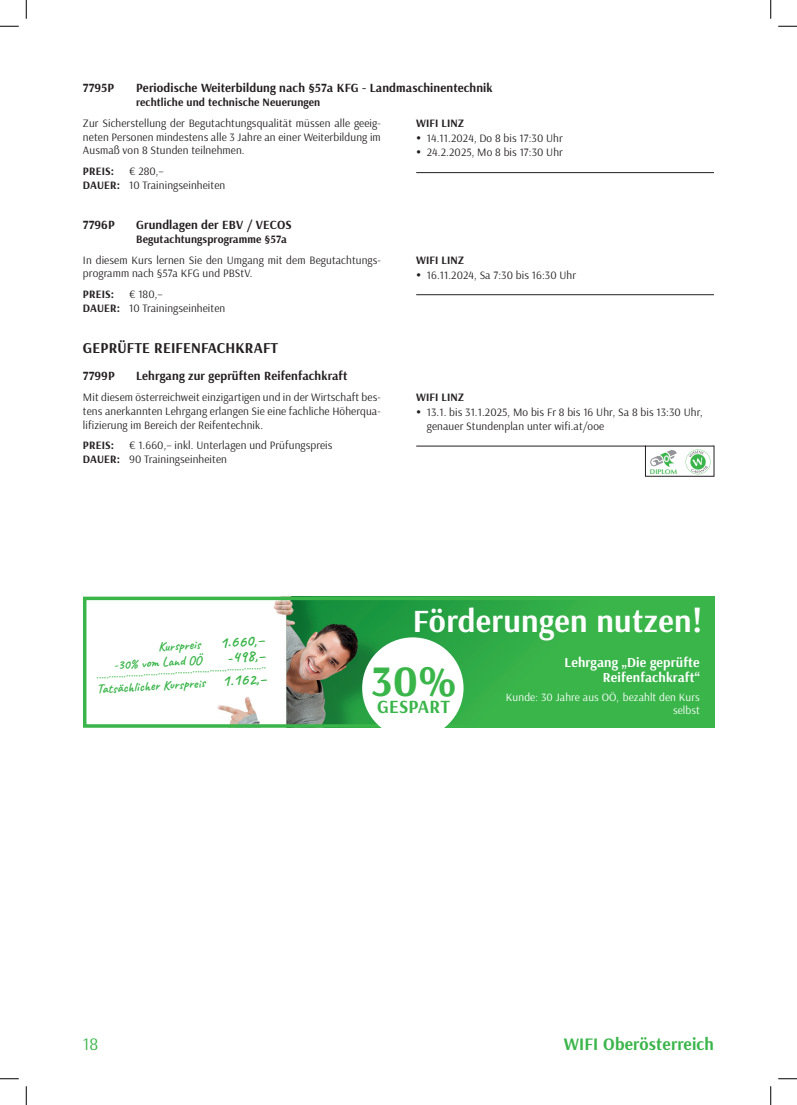
<style>
.page{position:relative;width:797px;height:1105px;background:#fff}
.page>*{position:absolute;margin:0;border:0;box-sizing:border-box;transform-origin:0 0}
.t1{font:700 43.75px "Arsenal";color:#3ab54a}
.t2{font:700 32.5px "Arsenal";letter-spacing:.01em;color:#fff}
.t3{font:700 18.75px "Arsenal";letter-spacing:.01em;color:#3ab54a}
.t4{font:700 17.5px "Arsenal";letter-spacing:.01em;color:#3ab54a}
.t5{font:17.5px "Arsenal";color:#3ab54a}
.t6{font:16.25px "Caveat";color:#3ab54a}
.SLE_Subline_12{font:700 15px "Arsenal";letter-spacing:.01em;color:#231f20}
.t7{font:700 13.75px/15px "Arsenal";letter-spacing:.01em;color:#fff;text-align:right}
.t8{font:13.12px/15.6px "Caveat";color:#3ab54a}
.Kurstitel_10_11{font:700 12.5px "Arsenal";letter-spacing:.01em;color:#231f20}
.Kurstext_9_11pt{font:11.25px/13.8px "Arsenal";letter-spacing:.01em;color:#231f20;text-align:justify}
.Dauer{font:11.25px "Arsenal";letter-spacing:.01em;color:#231f20}
.t9{font:11.25px "Caveat";color:#3ab54a}
.Kurstitel_10_11-2{font:700 11.25px "Arsenal";letter-spacing:.01em;color:#231f20}
.Preis{font:11.25px "Arsenal";letter-spacing:.01em;color:#231f20}
.t10{font:11.25px/12.5px "Arsenal";letter-spacing:.01em;color:#fff;text-align:right}
.Ort{font:700 11.25px "Arsenal";letter-spacing:.01em;color:#231f20}
.Preis-2{font:700 11.25px "Arsenal";letter-spacing:.01em;color:#231f20}
.t11{font:600 6.88px "Optima LT Std";color:#3ab54a}
.s1{font-weight:700}
.s2{font-size:16.25px}
</style>
<div class="page">
<hr style="left:416px;top:172px;width:298px;height:1px;background:#231f20">
<hr style="left:416px;top:294px;width:298px;height:1px;background:#231f20">
<hr style="left:416px;top:446px;width:298px;height:1px;background:#231f20">
<svg style="left:650px;top:450px;width:27px;height:17px"></svg>
<svg style="left:685px;top:449px;width:25px;height:25px"></svg>
<img style="left:217px;top:601px;width:493px;height:123px">
<div style="left:83px;top:597px;width:631px;height:131px;border:3px solid #3ab54a"></div>
<svg style="left:362px;top:637px;width:101px;height:91px"></svg>
<svg style="left:0;top:25px;width:19px;height:2px"></svg>
<svg style="left:778px;top:25px;width:19px;height:2px"></svg>
<svg style="left:0;top:1078px;width:19px;height:1px"></svg>
<svg style="left:778px;top:1078px;width:19px;height:1px"></svg>
<svg style="left:25px;top:0;width:2px;height:19px"></svg>
<svg style="left:25px;top:1086px;width:2px;height:19px"></svg>
<svg style="left:770px;top:0;width:1px;height:19px"></svg>
<svg style="left:770px;top:1086px;width:1px;height:19px"></svg>
<p class="Kurstitel_10_11" style="left:83px;top:79px;width:33px">7795P</p>
<p class="Kurstitel_10_11" style="left:136px;top:79px;width:358px">Periodische Weiterbildung nach §57a KFG - Landmaschinentechnik</p>
<p class="Kurstitel_10_11-2" style="left:136px;top:94px;width:186px">rechtliche und technische Neuerungen</p>
<p class="Kurstext_9_11pt" style="left:83px;top:116px;width:299px">Zur Sicherstellung der Begutachtungsqualität müssen alle geeig&shy;neten Personen mindestens alle 3 Jahre an einer Weiterbildung im Ausmaß von 8 Stunden teilnehmen.</p>
<p class="Preis-2" style="left:83px;top:163px;width:33px">PREIS:</p>
<p class="Preis" style="left:129px;top:164px;width:36px">€ 280,–</p>
<p class="Dauer" style="left:83px;top:177px;width:144px"><span class="s1">DAUER:</span> 10 Trainingseinheiten</p>
<p class="Ort" style="left:416px;top:115px;width:50px">WIFI LINZ</p>
<p class="Kurstext_9_11pt" style="left:427px;top:131px;width:137px">14.11.2024, Do 8 bis 17:30 Uhr</p>
<p class="Kurstext_9_11pt" style="left:427px;top:145px;width:138px">24.2.2025, Mo 8 bis 17:30 Uhr</p>
<p class="Kurstitel_10_11" style="left:83px;top:216px;width:33px">7796P</p>
<p class="Kurstitel_10_11" style="left:136px;top:216px;width:157px">Grundlagen der EBV / VECOS</p>
<p class="Kurstitel_10_11-2" style="left:136px;top:231px;width:152px">Begutachtungsprogramme §57a</p>
<p class="Kurstext_9_11pt" style="left:83px;top:253px;width:299px">In diesem Kurs lernen Sie den Umgang mit dem Begutachtungs&shy;programm nach §57a KFG und PBStV.</p>
<p class="Preis-2" style="left:83px;top:286px;width:33px">PREIS:</p>
<p class="Preis" style="left:129px;top:287px;width:35px">€ 180,–</p>
<p class="Dauer" style="left:83px;top:300px;width:144px"><span class="s1">DAUER:</span> 10 Trainingseinheiten</p>
<p class="SLE_Subline_12" style="left:83px;top:338px;width:197px">GEPRÜFTE REIFENFACHKRAFT</p>
<p class="Kurstitel_10_11" style="left:83px;top:367px;width:33px">7799P</p>
<p class="Kurstitel_10_11" style="left:136px;top:367px;width:213px">Lehrgang zur geprüften Reifenfachkraft</p>
<p class="Kurstext_9_11pt" style="left:83px;top:390px;width:299px">Mit diesem österreichweit einzigartigen und in der Wirtschaft bes&shy;tens anerkannten Lehrgang erlangen Sie eine fachliche Höherqua&shy;lifizierung im Bereich der Reifentechnik.</p>
<p class="Preis-2" style="left:83px;top:438px;width:33px">PREIS:</p>
<p class="Preis" style="left:129px;top:438px;width:205px">€ 1.660,– inkl. Unterlagen und Prüfungspreis</p>
<p class="Dauer" style="left:83px;top:452px;width:145px"><span class="s1">DAUER:</span> 90 Trainingseinheiten</p>
<p class="Ort" style="left:416px;top:252px;width:50px">WIFI LINZ</p>
<p class="Kurstext_9_11pt" style="left:427px;top:268px;width:151px">16.11.2024, Sa 7:30 bis 16:30 Uhr</p>
<p class="Ort" style="left:416px;top:390px;width:50px">WIFI LINZ</p>
<p class="Kurstext_9_11pt" style="left:427px;top:405px;width:277px">13.1. bis 31.1.2025, Mo bis Fr 8 bis 16 Uhr, Sa 8 bis 13:30 Uhr, genauer Stundenplan unter wifi.at/ooe</p>
<p class="t11" style="left:650px;top:467px;width:29px">DIPLOM</p>
<p class="t2" style="left:413px;top:601px;width:291px">Förderungen nutzen!</p>
<p class="t7" style="left:564px;top:656px;width:137px">Lehrgang „Die geprüfte<br>Reifenfachkraft“</p>
<p class="t10" style="left:506px;top:691px;width:195px">Kunde: 30 Jahre aus OÖ, bezahlt den Kurs selbst</p>
<p class="t8" style="left:112px;top:641px;width:153px;text-indent:46px;rotate:-3deg">Kurspreis <span class="s2">1.660,– </span>-30% vom Land OÖ</p>
<p class="t6" style="left:226px;top:647px;width:40px;rotate:-3deg">-498,–</p>
<p class="t9" style="left:96px;top:668px;width:171px;rotate:-3deg">.....................................................................</p>
<p class="t8" style="left:96px;top:681px;width:171px;rotate:-3deg">Tatsächlicher Kurspreis <span class="s2">1.162,–</span></p>
<p class="t1" style="left:371px;top:654px;width:87px">30%</p>
<p class="t3" style="left:377px;top:695px;width:75px">GESPART</p>
<h3 class="t5" style="left:83px;top:1032px;width:17px">18</h3>
<h3 class="t4" style="left:564px;top:1032px;width:152px">WIFI Oberösterreich</h3>
</div>
